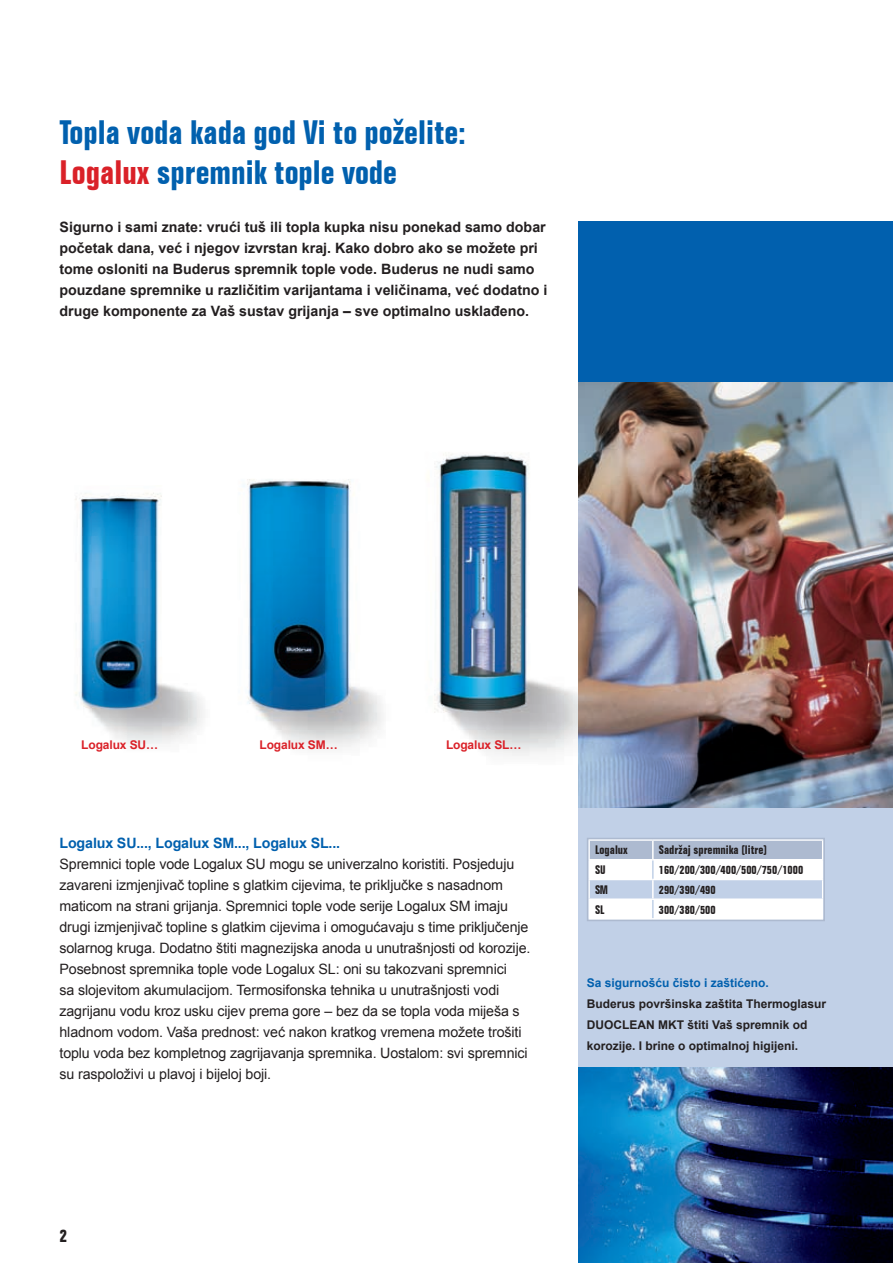
<style>
.page{position:relative;width:893px;height:1263px;background:#fff}
.page>*{position:absolute;margin:0;border:0;box-sizing:border-box;transform-origin:0 0}
.t1{font:700 condensed 33px/39.6px "Folio BT";color:#0160ae}
.t2{font:700 condensed 18px "Folio BT";color:#231f20}
.t3{font:14.25px/21px "Arial";letter-spacing:-.01em;color:#231f20}
.t4{font:700 14.25px/21px "Arial";color:#231f20}
.t5{font:700 14.25px "Arial";letter-spacing:-.01em;color:#0160ae}
.t6{font:700 12px/21px "Arial";color:#231f20}
.t7{font:700 condensed 12px "Folio BT";color:#231f20}
.t8{font:700 12px "Arial";letter-spacing:-.01em;color:#da2128}
.t9{font:700 12px "Arial";color:#0160ae}
.s1{color:#da2128}
</style>
<div class="page">
<div style="left:578px;top:600px;width:315px;height:663px;background:#c1d0e7"></div>
<div style="left:578px;top:221px;width:315px;height:162px;background:#0160ae"></div>
<img style="left:75px;top:492px;width:129px;height:252px">
<img style="left:243px;top:479px;width:140px;height:269px">
<img style="left:434px;top:453px;width:144px;height:303px">
<img style="left:578px;top:383px;width:315px;height:425px">
<img style="left:578px;top:1067px;width:315px;height:196px">
<svg style="left:590px;top:841px;width:232px;height:77px"></svg>
<div style="left:587px;top:838px;width:238px;height:83px;border:2px solid #adbad0"></div>
<h1 class="t1" style="left:60px;top:112px;width:408px">Topla voda kada god Vi to poželite:<br><span class="s1">Logalux</span> spremnik tople vode</h1>
<p class="t4" style="left:60px;top:217px;width:489px">Sigurno i sami znate: vrući tuš ili topla kupka nisu ponekad samo dobar početak dana, već i njegov izvrstan kraj. Kako dobro ako se možete pri tome osloniti na Buderus spremnik tople vode. Buderus ne nudi samo pouzdane spremnike u različitim varijantama i veličinama, već dodatno i druge komponente za Vaš sustav grijanja – sve optimalno usklađeno.</p>
<p class="t8" style="left:81px;top:736px;width:78px">Logalux SU…</p>
<p class="t8" style="left:260px;top:736px;width:80px">Logalux SM…</p>
<p class="t8" style="left:446px;top:736px;width:77px">Logalux SL…</p>
<p class="t5" style="left:60px;top:834px;width:282px">Logalux SU..., Logalux SM..., Logalux SL...</p>
<p class="t3" style="left:60px;top:854px;width:472px">Spremnici tople vode Logalux SU mogu se univerzalno koristiti. Posjeduju zavareni izmjenjivač topline s glatkim cijevima, te priključke s nasadnom maticom na strani grijanja. Spremnici tople vode serije Logalux SM imaju drugi izmjenjivač topline s glatkim cijevima i omogućavaju s time priključenje solarnog kruga. Dodatno štiti magnezijska anoda u unutrašnjosti od korozije.<br>Posebnost spremnika tople vode Logalux SL: oni su takozvani spremnici<br>sa slojevitom akumulacijom. Termosifonska tehnika u unutrašnjosti vodi zagrijanu vodu kroz usku cijev prema gore – bez da se topla voda miješa s hladnom vodom. Vaša prednost: već nakon kratkog vremena možete trošiti toplu voda bez kompletnog zagrijavanja spremnika. Uostalom: svi spremnici su raspoloživi u plavoj i bijeloj boji.</p>
<p class="t7" style="left:595px;top:843px;width:34px">Logalux</p>
<p class="t7" style="left:659px;top:843px;width:110px">Sadržaj spremnika (litre)</p>
<p class="t7" style="left:595px;top:863px;width:12px">SU</p>
<p class="t7" style="left:659px;top:863px;width:146px">160/200/300/400/500/750/1000</p>
<p class="t7" style="left:595px;top:882px;width:14px">SM</p>
<p class="t7" style="left:659px;top:882px;width:58px">290/390/490</p>
<p class="t7" style="left:595px;top:902px;width:11px">SL</p>
<p class="t7" style="left:659px;top:902px;width:58px">300/380/500</p>
<p class="t9" style="left:587px;top:975px;width:184px">Sa sigurnošću čisto i zaštićeno.</p>
<p class="t6" style="left:587px;top:993px;width:241px">Buderus površinska zaštita Thermoglasur<br>DUOCLEAN MKT štiti Vaš spremnik od korozije. I brine o optimalnoj higijeni.</p>
<p class="t2" style="left:60px;top:1224px;width:9px">2</p>
</div>
